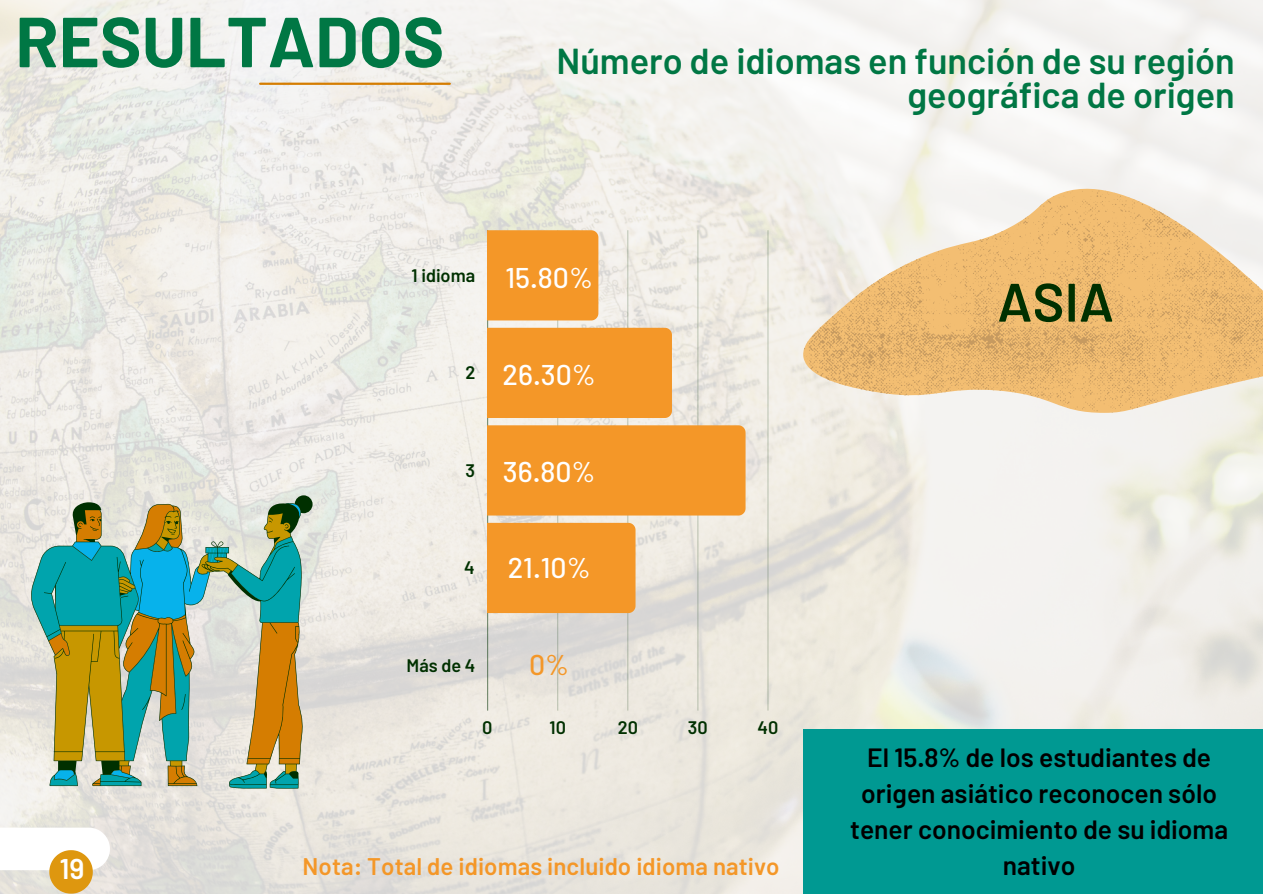
<style>
.page{position:relative;width:1263px;height:894px;background:#fff}
.page>*{position:absolute;margin:0;border:0;box-sizing:border-box;transform-origin:0 0}
.t1{font:700 70.65px "Barlow";color:#074}
.t2{font:600 54px "Barlow";color:#003000}
.t3{font:600 36px/33.8px "Barlow";color:#074;text-align:right}
.t4{font:500 28.5px "Barlow";color:#fff}
.t5{font:500 28.5px "Barlow";color:#f49728}
.t6{font:600 28.5px "Barlow";color:#fff}
.t7{font:600 26.4px/36.3px "Barlow";color:#000;text-align:center}
.t8{font:600 24px "Barlow";letter-spacing:.005em;color:#f49728}
.t9{font:600 18.15px "Barlow";color:#003000}
</style>
<div class="page">
<img style="left:0;top:0;width:1263px;height:893px">
<hr style="left:260px;top:83px;width:190px;height:2px;background:#d57d01">
<hr style="left:557px;top:230px;width:1px;height:480px;background:#003000">
<hr style="left:627px;top:230px;width:1px;height:480px;background:#003000">
<hr style="left:697px;top:230px;width:1px;height:480px;background:#003000">
<hr style="left:768px;top:230px;width:1px;height:480px;background:#003000">
<hr style="left:487px;top:230px;width:1px;height:480px;background:#003000">
<div style="left:488px;top:230px;width:110px;height:90px;background:#f49728"></div>
<div style="left:488px;top:328px;width:184px;height:90px;background:#f49728"></div>
<div style="left:488px;top:425px;width:257px;height:90px;background:#f49728"></div>
<div style="left:488px;top:522px;width:147px;height:91px;background:#f49728"></div>
<svg style="left:30px;top:495px;width:283px;height:293px;background:#9ab390"></svg>
<svg style="left:804px;top:190px;width:459px;height:222px;background:#edca96"></svg>
<div style="left:803px;top:728px;width:460px;height:165px;background:#009992"></div>
<svg style="left:0;top:827px;width:110px;height:66px"></svg>
<h1 class="t1" style="left:15px;top:-3px;width:431px">RESULTADOS</h1>
<h4 class="t3" style="left:556px;top:43px;width:680px">Número de idiomas en función de su región geográfica de origen</h4>
<p class="t9" style="left:412px;top:263px;width:65px">1 idioma</p>
<h2 class="t4" style="left:505px;top:259px;width:89px">15.80%</h2>
<p class="t2" style="left:997px;top:267px;width:118px">ASIA</p>
<p class="t9" style="left:465px;top:361px;width:11px">2</p>
<h4 class="t4" style="left:503px;top:356px;width:95px">26.30%</h4>
<p class="t9" style="left:466px;top:458px;width:11px">3</p>
<h4 class="t4" style="left:503px;top:453px;width:94px">36.80%</h4>
<p class="t9" style="left:464px;top:555px;width:12px">4</p>
<h4 class="t4" style="left:508px;top:549px;width:84px">21.10%</h4>
<p class="t9" style="left:407px;top:653px;width:70px">Más de 4</p>
<h4 class="t5" style="left:529px;top:646px;width:42px">0%</h4>
<p class="t9" style="left:482px;top:715px;width:12px">0</p>
<p class="t9" style="left:549px;top:715px;width:18px">10</p>
<p class="t9" style="left:618px;top:715px;width:22px">20</p>
<p class="t9" style="left:688px;top:715px;width:21px">30</p>
<p class="t9" style="left:757px;top:715px;width:22px">40</p>
<p class="t7" style="left:850px;top:737px;width:379px">El 15.8% de los estudiantes de origen asiático reconocen sólo tener conocimiento de su idioma</p>
<h4 class="t6" style="left:60px;top:850px;width:26px">19</h4>
<p class="t7" style="left:1003px;top:846px;width:74px">nativo</p>
<h3 class="t8" style="left:303px;top:850px;width:479px">Nota: Total de idiomas incluido idioma nativo</h3>
</div>
